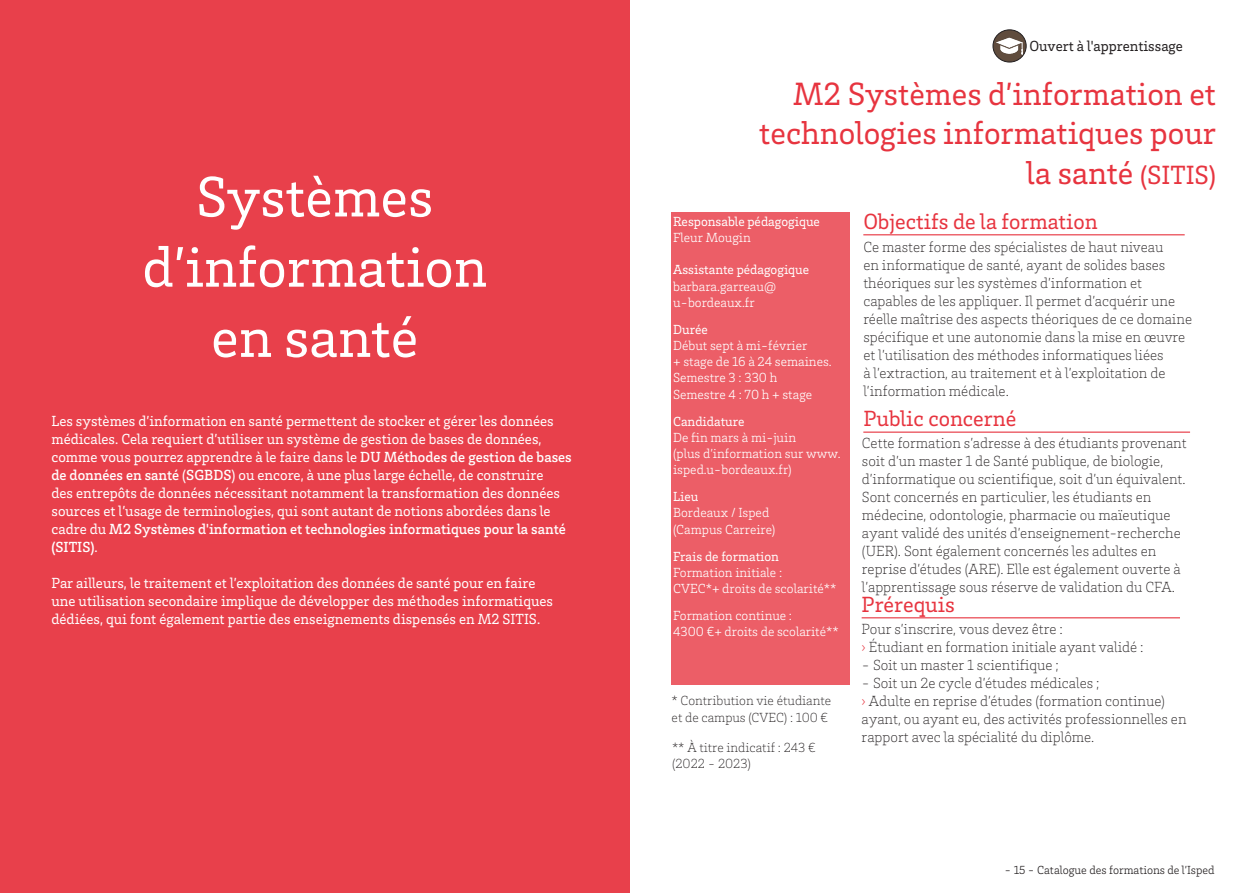
<style>
.page{position:relative;width:1259px;height:893px;background:#fff}
.page>*{position:absolute;margin:0;border:0;box-sizing:border-box;transform-origin:0 0}
.t1{font:58.5px/70.2px "Brix Slab";color:#fff;text-align:center}
.t2{font:33px/39.6px "Brix Slab";color:#e7343f;text-align:right}
.t3{font:22.5px "Brix Slab";color:#e7343f}
.t4{font:200 15px/18px "Brix Slab";color:#231f20}
.t5{font:15px/18px "Brix Slab";color:#fff}
.t6{font:15px "Brix Slab";color:#231f20}
.t7{font:300 13.5px/16.2px "Brix Slab";color:#fff}
.t8{font:200 13.5px/16.2px "Brix Slab";color:#231f20}
.t9{font:13.5px/16.2px "Brix Slab";color:#fff}
.t10{font:300 12px "Brix Slab";color:#231f20}
.s1{font-weight:500}
.s2{font-size:27px}
.s3{font-weight:300}
.s4{font-weight:400}
.s5{color:#e7343f}
</style>
<div class="page">
<div style="left:0;top:0;width:629px;height:893px;background:#e8404b"></div>
<div style="left:671px;top:213px;width:179px;height:472px;background:#ec5e67"></div>
<hr style="left:863px;top:234px;width:321px;height:1px;background:#e7343f">
<hr style="left:863px;top:432px;width:327px;height:1px;background:#e7343f">
<hr style="left:861px;top:617px;width:319px;height:1px;background:#e7343f">
<svg style="left:993px;top:30px;width:33px;height:32px"></svg>
<div style="left:993px;top:30px;width:33px;height:32px;border:1px solid #231f20;border-radius:50%"></div>
<img style="left:996px;top:33px;width:26px;height:26px">
<p class="t1" style="left:142px;top:159px;width:346px">Systèmes d’information</p>
<p class="t1" style="left:211px;top:300px;width:209px">en santé</p>
<p class="t5" style="left:51px;top:411px;width:522px">Les systèmes d’information en santé permettent de stocker et gérer les données médicales. Cela requiert d’utiliser un système de gestion de bases de données, comme vous pourrez apprendre à le faire dans le <span class="s1">DU Méthodes de gestion de bases de données en santé</span> (<span class="s1">SGBDS</span>) ou encore, à une plus large échelle, de construire<br>des entrepôts de données nécessitant notamment la transformation des données sources et l’usage de terminologies, qui sont autant de notions abordées dans le cadre du <span class="s1">M2 Systèmes d'information et technologies informatiques pour la santé (SITIS)</span>.</p>
<p class="t5" style="left:51px;top:573px;width:503px">Par ailleurs, le traitement et l’exploitation des données de santé pour en faire une utilisation secondaire implique de développer des méthodes informatiques dédiées, qui font également partie des enseignements dispensés en M2 SITIS.</p>
<p class="t6" style="left:1029px;top:36px;width:155px">Ouvert à l'apprentissage</p>
<p class="t2" style="left:759px;top:72px;width:458px">M2 Systèmes d’information et technologies informatiques pour</p>
<p class="t2" style="left:1026px;top:152px;width:191px">la santé <span class="s2">(SITIS)</span></p>
<p class="t9" style="left:673px;top:213px;width:148px">Responsable pédagogique<br><span class="s3">Fleur Mougin</span></p>
<p class="t7" style="left:673px;top:261px;width:138px"><span class="s4">Assistante pédagogique </span>barbara.garreau@ u-bordeaux.fr</p>
<p class="t9" style="left:673px;top:321px;width:36px">Durée</p>
<p class="t7" style="left:673px;top:337px;width:160px">Début sept à mi-février<br>+ stage de 16 à 24 semaines.</p>
<p class="t7" style="left:673px;top:369px;width:106px">Semestre 3 : 330 h</p>
<p class="t7" style="left:673px;top:385px;width:141px">Semestre 4 : 70 h + stage</p>
<p class="t9" style="left:673px;top:412px;width:73px">Candidature</p>
<p class="t7" style="left:673px;top:429px;width:124px">De fin mars à mi-juin</p>
<p class="t7" style="left:673px;top:445px;width:169px">(plus d’information sur www. isped.u-bordeaux.fr)</p>
<p class="t9" style="left:673px;top:488px;width:27px">Lieu</p>
<p class="t7" style="left:673px;top:504px;width:98px">Bordeaux / Isped</p>
<p class="t7" style="left:673px;top:520px;width:104px">(Campus Carreire)</p>
<p class="t9" style="left:673px;top:547px;width:107px">Frais de formation</p>
<p class="t7" style="left:673px;top:564px;width:111px">Formation initiale :</p>
<p class="t7" style="left:673px;top:580px;width:165px">CVEC*+ droits de scolarité**</p>
<p class="t7" style="left:673px;top:607px;width:121px">Formation continue :</p>
<p class="t7" style="left:673px;top:623px;width:167px">4300 €+ droits de scolarité**</p>
<p class="t3" style="left:863px;top:207px;width:236px">Objectifs de la formation</p>
<p class="t4" style="left:863px;top:237px;width:330px">Ce master forme des spécialistes de haut niveau<br>en informatique de santé, ayant de solides bases théoriques sur les systèmes d’information et capables de les appliquer. Il permet d’acquérir une réelle maîtrise des aspects théoriques de ce domaine spécifique et une autonomie dans la mise en œuvre et l’utilisation des méthodes informatiques liées<br>à l’extraction, au traitement et à l’exploitation de l’information médicale.</p>
<p class="t3" style="left:863px;top:404px;width:154px">Public concerné</p>
<p class="t4" style="left:862px;top:433px;width:326px">Cette formation s’adresse à des étudiants provenant soit d’un master 1 de Santé publique, de biologie, d’informatique ou scientifique, soit d’un équivalent.<br>Sont concernés en particulier, les étudiants en médecine, odontologie, pharmacie ou maïeutique ayant validé des unités d’enseignement-recherche (UER). Sont également concernés les adultes en reprise d’études (ARE). Elle est également ouverte à l’apprentissage sous réserve de validation du CFA.</p>
<p class="t3" style="left:861px;top:590px;width:95px">Prérequis</p>
<p class="t4" style="left:861px;top:620px;width:203px">Pour s’inscrire, vous devez être :</p>
<p class="t4" style="left:861px;top:638px;width:283px"><span class="s5">›</span> Étudiant en formation initiale ayant validé :</p>
<p class="t4" style="left:861px;top:656px;width:199px">- Soit un master 1 scientifique ;</p>
<p class="t4" style="left:861px;top:674px;width:239px">- Soit un 2e cycle d’études médicales ;</p>
<p class="t4" style="left:861px;top:692px;width:326px"><span class="s5">›</span> Adulte en reprise d’études (formation continue) ayant, ou ayant eu, des activités professionnelles en rapport avec la spécialité du diplôme.</p>
<p class="t8" style="left:671px;top:692px;width:161px">* Contribution vie étudiante et de campus (CVEC) : 100 €</p>
<p class="t8" style="left:672px;top:739px;width:145px">** À titre indicatif : 243 € (2022 - 2023)</p>
<p class="t10" style="left:1004px;top:863px;width:211px">- 15 - Catalogue des formations de l’Isped</p>
</div>
